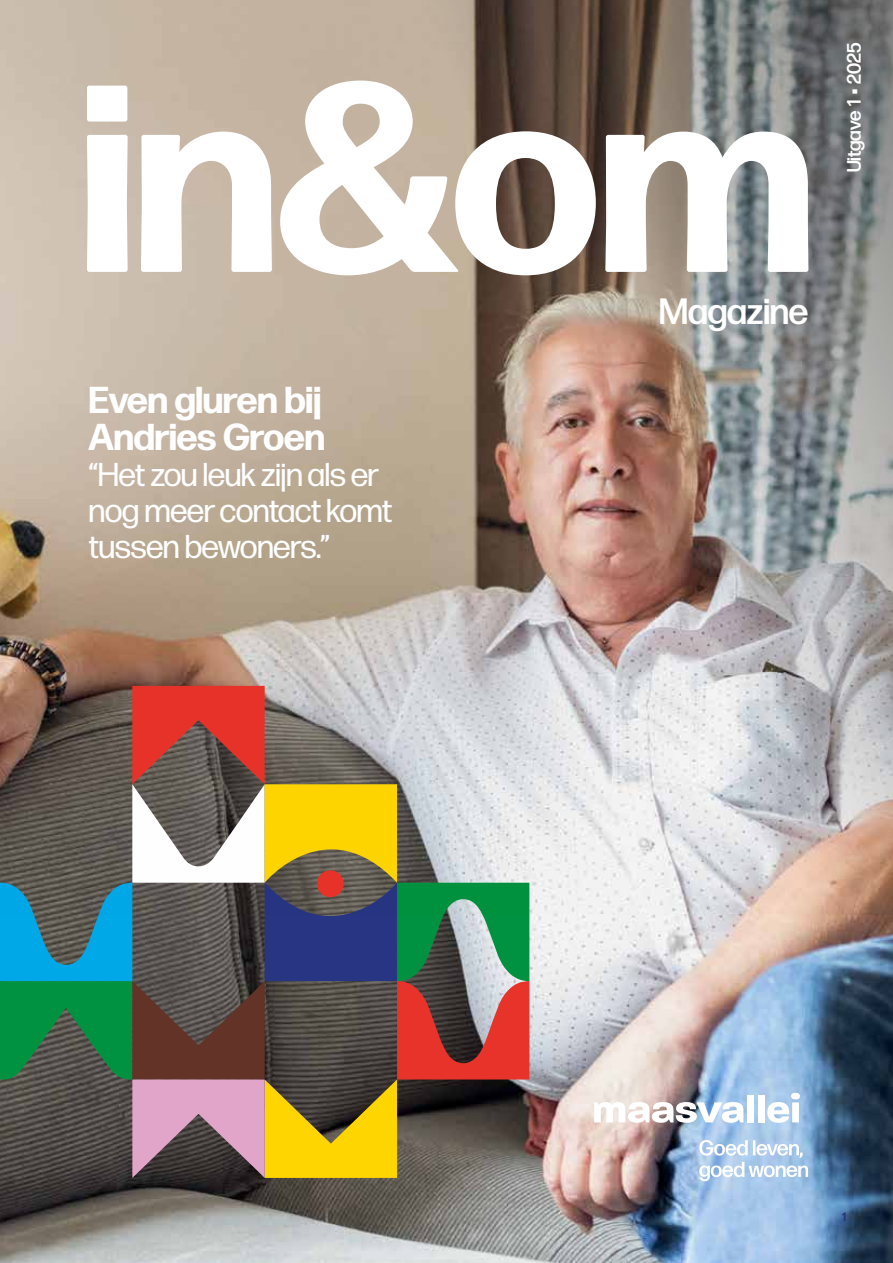
<style>
.page{position:relative;width:893px;height:1263px;background:#fff}
.page>*{position:absolute;margin:0;border:0;box-sizing:border-box;transform-origin:0 0}
.t1{font:700 266.1px "Forma DJR Display";color:#fff}
.t2{font:700 37.35px/37.5px "Forma DJR Display";color:#fff}
.t3{font:500 36.6px "Forma DJR Display";color:#fff}
.t4{font:33px/36px "Forma DJR Display";color:#fff}
.t5{font:500 19.5px "Forma DJR Display";color:#fff}
.t6{font:700 12px "Forma DJR Banner";color:#283583}
</style>
<div class="page">
<img style="left:0;top:914px;width:893px;height:349px">
<svg style="left:0;top:914px;width:529px;height:264px;background:#616254"></svg>
<svg style="left:594px;top:1102px;width:149px;height:21px"></svg>
<div style="left:747px;top:1095px;width:7px;height:27px;background:#fff"></div>
<div style="left:758px;top:1095px;width:6px;height:27px;background:#fff"></div>
<svg style="left:767px;top:1093px;width:33px;height:30px"></svg>
<svg style="left:699px;top:1140px;width:109px;height:41px"></svg>
<img style="left:0;top:0;width:893px;height:914px">
<h1 class="t1" style="left:80px;top:10px;width:735px">in&amp;om</h1>
<p class="t3" style="left:659px;top:288px;width:151px">Magazine</p>
<p class="t2" style="left:89px;top:380px;width:237px">Even gluren bij<br>Andries Groen</p>
<p class="t4" style="left:89px;top:456px;width:305px">“Het zou leuk zijn als er nog meer contact komt tussen bewoners.”</p>
<p class="t5" style="left:842px;top:172px;width:131px;rotate:-90deg">Uitgave 1 • 2025</p>
<p class="t6" style="left:842px;top:1209px;width:6px">1</p>
</div>
